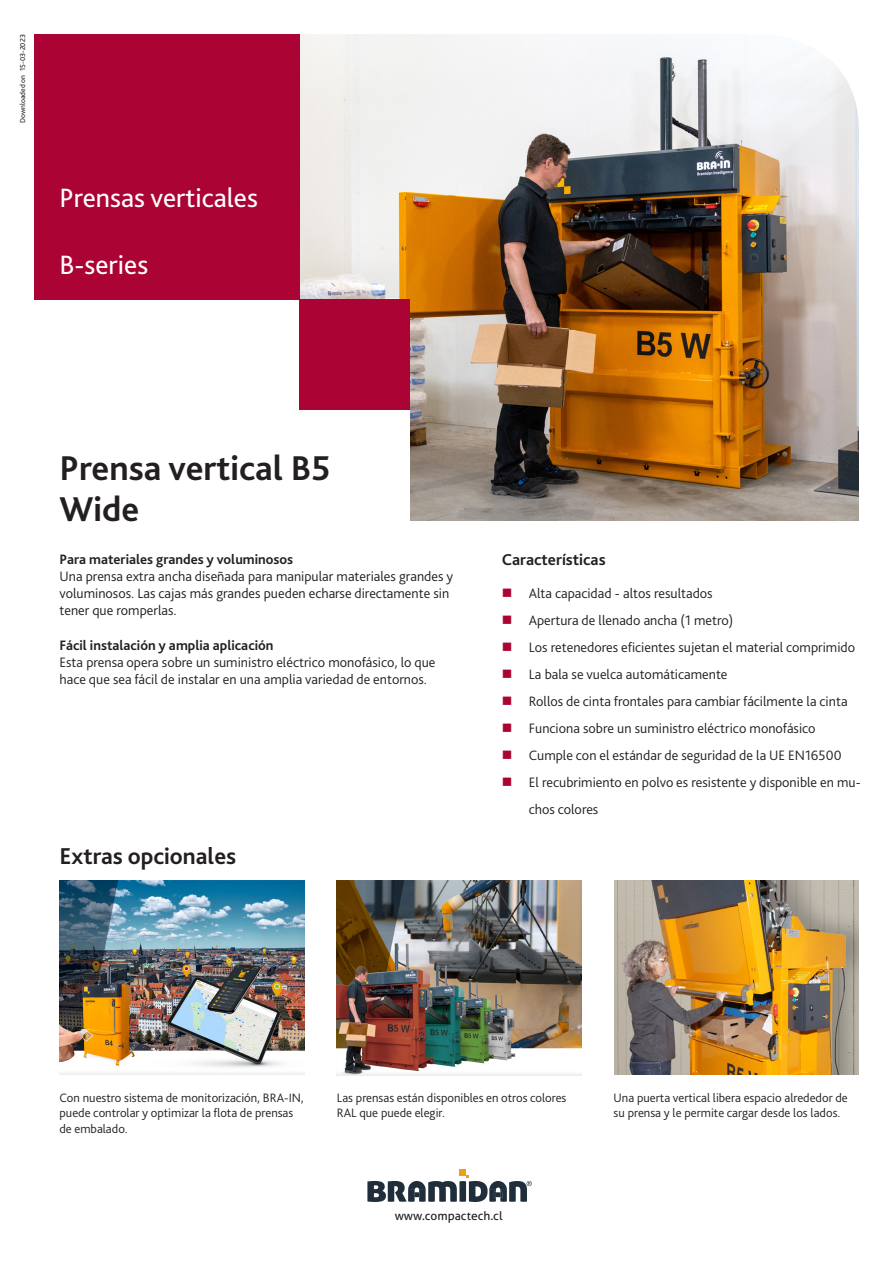
<style>
.page{position:relative;width:893px;height:1263px;background:#fff}
.page>*{position:absolute;margin:0;border:0;box-sizing:border-box;transform-origin:0 0}
.sky_ProdInfoHdnBodyt{font:700 36px/40.5px "Bliss Pro";color:#231f20}
.sky_ProdSerieBodytex{font:27.75px "Bliss Pro";color:#fff}
.sky_ProdOptHdnBodyte{font:700 24px "Bliss Pro";color:#231f20}
.sky_ProdBulletHdnBod{font:700 16.5px "Bliss Pro";color:#231f20}
.sky_ProdBulletTxtBod{font:300 14.25px/27px "Bliss Pro";color:#231f20}
.sky_ProdInfoTxtBodyt{font:300 14.25px/17.1px "Bliss Pro";color:#231f20}
.sky_ProdInfoTxtBodyt-2{font:700 14.25px "Bliss Pro";color:#231f20}
.sky_ProdOptTxtBodyte{font:300 12.75px/15.3px "Bliss Pro";color:#231f20}
.sky_CusAdressWebBody{font:12px "Aller";color:#231f20}
.sky_DateBodytext{font:7.5px "Bliss Pro";color:#231f20}
</style>
<div class="page">
<img style="left:299px;top:34px;width:560px;height:486px">
<img style="left:60px;top:880px;width:244px;height:195px">
<img style="left:337px;top:880px;width:244px;height:195px">
<img style="left:614px;top:880px;width:245px;height:195px">
<div style="left:298px;top:410px;width:112px;height:113px;background:#fff"></div>
<svg style="left:761px;top:34px;width:98px;height:98px"></svg>
<div style="left:459px;top:1169px;width:7px;height:6px;background:#ee9e18"></div>
<svg style="left:367px;top:1175px;width:165px;height:27px"></svg>
<div style="left:34px;top:34px;width:265px;height:265px;background:#ab0333"></div>
<div style="left:299px;top:299px;width:111px;height:111px;background:#ab0333"></div>
<p class="sky_DateBodytext" style="left:18px;top:71px;width:38px;rotate:-90deg">15-03-2023</p>
<p class="sky_DateBodytext" style="left:18px;top:123px;width:50px;rotate:-90deg">Downloaded on</p>
<p class="sky_ProdSerieBodytex" style="left:60px;top:181px;width:200px">Prensas verticales</p>
<p class="sky_ProdSerieBodytex" style="left:60px;top:247px;width:90px">B-series</p>
<p class="sky_ProdInfoHdnBodyt" style="left:60px;top:447px;width:272px">Prensa vertical B5<br>Wide</p>
<p class="sky_ProdInfoTxtBodyt-2" style="left:60px;top:550px;width:235px">Para materiales grandes y voluminosos</p>
<p class="sky_ProdInfoTxtBodyt" style="left:60px;top:568px;width:395px">Una prensa extra ancha diseñada para manipular materiales grandes y voluminosos. Las cajas más grandes pueden echarse directamente sin tener que romperlas.</p>
<p class="sky_ProdInfoTxtBodyt-2" style="left:60px;top:636px;width:215px">Fácil instalación y amplia aplicación</p>
<p class="sky_ProdInfoTxtBodyt" style="left:60px;top:653px;width:377px">Esta prensa opera sobre un suministro eléctrico monofásico, lo que hace que sea fácil de instalar en una amplia variedad de entornos.</p>
<p class="sky_ProdOptHdnBodyte" style="left:60px;top:841px;width:178px">Extras opcionales</p>
<p class="sky_ProdBulletHdnBod" style="left:502px;top:550px;width:105px">Características</p>
<p class="sky_ProdBulletTxtBod" style="left:529px;top:579px;width:185px">Alta capacidad - altos resultados</p>
<p class="sky_ProdBulletTxtBod" style="left:529px;top:606px;width:206px">Apertura de llenado ancha (1 metro)</p>
<p class="sky_ProdBulletTxtBod" style="left:529px;top:633px;width:328px">Los retenedores eficientes sujetan el material comprimido</p>
<p class="sky_ProdBulletTxtBod" style="left:529px;top:660px;width:200px">La bala se vuelca automáticamente</p>
<p class="sky_ProdBulletTxtBod" style="left:529px;top:687px;width:320px">Rollos de cinta frontales para cambiar fácilmente la cinta</p>
<p class="sky_ProdBulletTxtBod" style="left:529px;top:714px;width:288px">Funciona sobre un suministro eléctrico monofásico</p>
<p class="sky_ProdBulletTxtBod" style="left:529px;top:741px;width:314px">Cumple con el estándar de seguridad de la UE EN16500</p>
<p class="sky_ProdBulletTxtBod" style="left:529px;top:768px;width:334px">El recubrimiento en polvo es resistente y disponible en mu&shy;chos colores</p>
<p class="sky_ProdOptTxtBodyte" style="left:60px;top:1090px;width:246px">Con nuestro sistema de monitorización, BRA-IN, puede controlar y optimizar la flota de prensas de embalado.</p>
<p class="sky_ProdOptTxtBodyte" style="left:337px;top:1090px;width:231px">Las prensas están disponibles en otros colores<br>RAL que puede elegir.</p>
<p class="sky_CusAdressWebBody" style="left:395px;top:1208px;width:109px">www.compactech.cl</p>
<p class="sky_ProdOptTxtBodyte" style="left:614px;top:1090px;width:236px">Una puerta vertical libera espacio alrededor de su prensa y le permite cargar desde los lados.</p>
</div>
